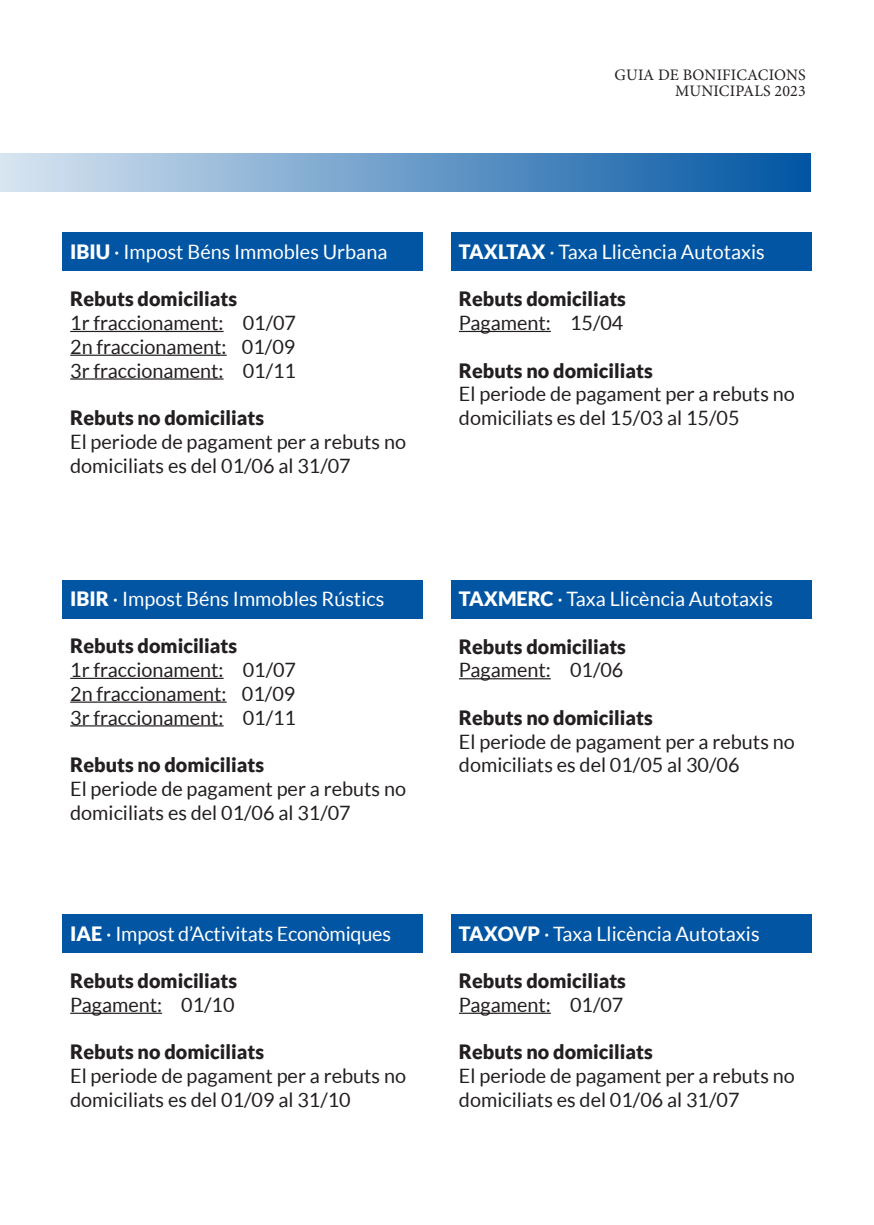
<style>
.page{position:relative;width:874px;height:1225px;background:#fff}
.page>*{position:absolute;margin:0;border:0;box-sizing:border-box;transform-origin:0 0}
.t1{font:19.8px/23.8px "Lato";color:#231f20}
.t2{font:900 19.8px "Lato";color:#231f20}
.t3{font:19.8px "Lato";color:#fff}
.t4{font:16px/16px "Minion Pro";letter-spacing:.01em;color:#231f20;text-align:right}
.s1{font-weight:900}
</style>
<div class="page">
<div style="left:0;top:153px;width:810px;height:39px;background:linear-gradient(to right,#d8e5f1,#0155a3)"></div>
<div style="left:62px;top:232px;width:360px;height:39px;background:#0155a3"></div>
<div style="left:451px;top:232px;width:360px;height:39px;background:#0155a3"></div>
<hr style="left:70px;top:331px;width:153px;height:1px;background:#231f20">
<hr style="left:70px;top:355px;width:156px;height:1px;background:#231f20">
<hr style="left:70px;top:378px;width:153px;height:1px;background:#231f20">
<hr style="left:459px;top:331px;width:91px;height:1px;background:#231f20">
<div style="left:451px;top:580px;width:360px;height:38px;background:#0155a3"></div>
<hr style="left:459px;top:678px;width:91px;height:1px;background:#231f20">
<div style="left:451px;top:914px;width:359px;height:38px;background:#0155a3"></div>
<hr style="left:459px;top:1012px;width:91px;height:2px;background:#231f20">
<div style="left:62px;top:580px;width:360px;height:38px;background:#0155a3"></div>
<hr style="left:70px;top:678px;width:153px;height:1px;background:#231f20">
<hr style="left:70px;top:701px;width:156px;height:1px;background:#231f20">
<hr style="left:70px;top:725px;width:153px;height:1px;background:#231f20">
<div style="left:62px;top:914px;width:360px;height:38px;background:#0155a3"></div>
<hr style="left:70px;top:1012px;width:92px;height:2px;background:#231f20">
<p class="t4" style="left:614px;top:67px;width:193px">GUIA DE BONIFICACIONS<br>MUNICIPALS 2023</p>
<p class="t3" style="left:70px;top:240px;width:318px"><span class="s1">IBIU</span> · Impost Béns Immobles Urbana</p>
<p class="t2" style="left:70px;top:287px;width:168px">Rebuts domiciliats</p>
<p class="t1" style="left:70px;top:311px;width:227px">1r fraccionament: 01/07</p>
<p class="t1" style="left:70px;top:335px;width:226px">2n fraccionament: 01/09</p>
<p class="t1" style="left:70px;top:358px;width:227px">3r fraccionament: 01/11</p>
<p class="t2" style="left:70px;top:406px;width:195px">Rebuts no domiciliats</p>
<p class="t1" style="left:70px;top:430px;width:337px">El periode de pagament per a rebuts no domiciliats es del 01/06 al 31/07</p>
<p class="t3" style="left:70px;top:587px;width:315px"><span class="s1">IBIR</span> · Impost Béns Immobles Rústics</p>
<p class="t2" style="left:70px;top:634px;width:168px">Rebuts domiciliats</p>
<p class="t1" style="left:70px;top:658px;width:227px">1r fraccionament: 01/07</p>
<p class="t1" style="left:70px;top:681px;width:226px">2n fraccionament: 01/09</p>
<p class="t1" style="left:70px;top:705px;width:227px">3r fraccionament: 01/11</p>
<p class="t2" style="left:70px;top:753px;width:195px">Rebuts no domiciliats</p>
<p class="t1" style="left:70px;top:776px;width:337px">El periode de pagament per a rebuts no domiciliats es del 01/06 al 31/07</p>
<p class="t3" style="left:70px;top:922px;width:322px"><span class="s1">IAE</span> · Impost d’Activitats Econòmiques</p>
<p class="t2" style="left:70px;top:969px;width:168px">Rebuts domiciliats</p>
<p class="t1" style="left:70px;top:992px;width:166px">Pagament: 01/10</p>
<p class="t2" style="left:70px;top:1040px;width:195px">Rebuts no domiciliats</p>
<p class="t1" style="left:70px;top:1064px;width:337px">El periode de pagament per a rebuts no domiciliats es del 01/09 al 31/10</p>
<p class="t3" style="left:459px;top:240px;width:307px"><span class="s1">TAXLTAX</span> · Taxa Llicència Autotaxis</p>
<p class="t2" style="left:459px;top:287px;width:168px">Rebuts domiciliats</p>
<p class="t1" style="left:459px;top:311px;width:166px">Pagament: 15/04</p>
<p class="t2" style="left:459px;top:359px;width:195px">Rebuts no domiciliats</p>
<p class="t1" style="left:459px;top:382px;width:337px">El periode de pagament per a rebuts no domiciliats es del 15/03 al 15/05</p>
<p class="t3" style="left:459px;top:588px;width:315px"><span class="s1">TAXMERC</span> · Taxa Llicència Autotaxis</p>
<p class="t2" style="left:459px;top:635px;width:168px">Rebuts domiciliats</p>
<p class="t1" style="left:459px;top:658px;width:166px">Pagament: 01/06</p>
<p class="t2" style="left:459px;top:706px;width:195px">Rebuts no domiciliats</p>
<p class="t1" style="left:459px;top:729px;width:337px">El periode de pagament per a rebuts no domiciliats es del 01/05 al 30/06</p>
<p class="t3" style="left:459px;top:922px;width:302px"><span class="s1">TAXOVP</span> · Taxa Llicència Autotaxis</p>
<p class="t2" style="left:459px;top:969px;width:168px">Rebuts domiciliats</p>
<p class="t1" style="left:459px;top:992px;width:166px">Pagament: 01/07</p>
<p class="t2" style="left:459px;top:1040px;width:195px">Rebuts no domiciliats</p>
<p class="t1" style="left:459px;top:1064px;width:337px">El periode de pagament per a rebuts no domiciliats es del 01/06 al 31/07</p>
</div>
